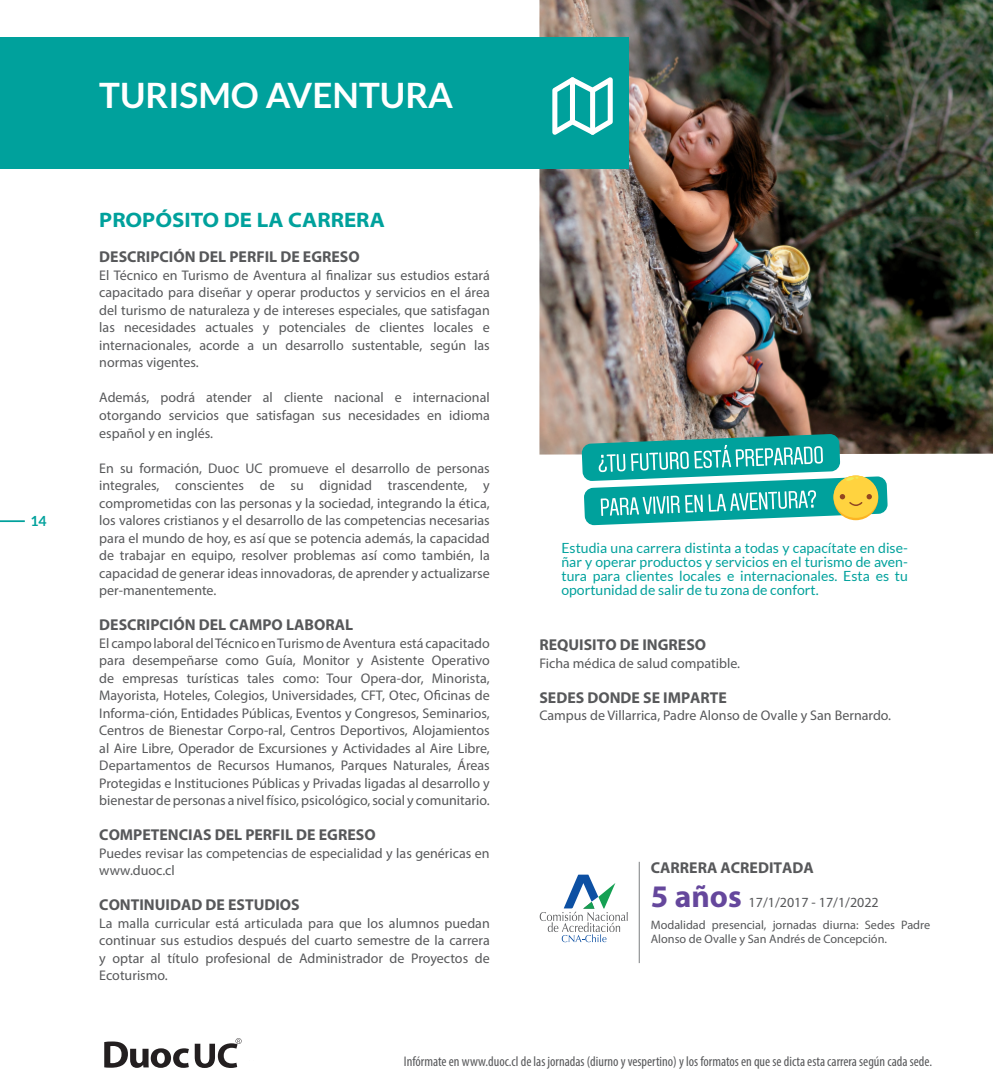
<style>
.page{position:relative;width:993px;height:1092px;background:#fff}
.page>*{position:absolute;margin:0;border:0;box-sizing:border-box;transform-origin:0 0}
.t1{font:700 35px "Lato";color:#fff}
.t2{font:700 31.5px "Myriad Pro";color:#65479c}
.t3{font:700 semi-expanded 21px "Myriad Pro";color:#00a19c}
.t4{font:700 15.75px "Myriad Pro";color:#57585a}
.t5{font:14px/17.5px "Myriad Pro";color:#57585a;text-align:justify}
.t6{font:14px/14px "Lato";color:#00a19c;text-align:justify}
.t7{font:condensed 14px "Myriad Pro";color:#57585a}
.t8{font:700 14px "Lato";color:#00a19c}
.t9{font:12.25px/14px "Myriad Pro";color:#57585a}
</style>
<div class="page">
<svg style="left:104px;top:1041px;width:85px;height:26px"></svg>
<svg style="left:195px;top:1038px;width:46px;height:29px"></svg>
<hr style="left:0;top:520px;width:25px;height:2px;background:#00a19c">
<img style="left:539px;top:0;width:453px;height:454px">
<svg style="left:539px;top:874px;width:88px;height:68px"></svg>
<hr style="left:638px;top:861px;width:1px;height:102px;background:#7c7e81">
<div style="left:0;top:37px;width:628px;height:131px;background:#00a19c"></div>
<svg style="left:552px;top:77px;width:60px;height:58px"></svg>
<div style="left:569px;top:77px;width:6px;height:47px;background:#fff;border-radius:3px"></div>
<div style="left:590px;top:88px;width:5px;height:47px;background:#fff;border-radius:3px"></div>
<svg style="left:581px;top:434px;width:306px;height:91px"></svg>
<p class="t8" style="left:31px;top:512px;width:18px">14</p>
<p class="t1" style="left:99px;top:75px;width:355px">TURISMO AVENTURA</p>
<p class="t3" style="left:99px;top:208px;width:287px">PROPÓSITO DE LA CARRERA</p>
<p class="t4" style="left:99px;top:247px;width:262px">DESCRIPCIÓN DEL PERFIL DE EGRESO</p>
<p class="t5" style="left:99px;top:266px;width:392px">El Técnico en Turismo de Aventura al finalizar sus estudios estará capacitado para diseñar y operar productos y servicios en el área del turismo de naturaleza y de intereses especiales, que satisfagan las necesidades actuales y potenciales de clientes locales e internacionales, acorde a un desarrollo sustentable, según las normas vigentes.</p>
<p class="t5" style="left:99px;top:389px;width:392px">Además, podrá atender al cliente nacional e internacional otorgando servicios que satisfagan sus necesidades en idioma español y en inglés.</p>
<p class="t5" style="left:99px;top:459px;width:392px">En su formación, Duoc UC promueve el desarrollo de personas integrales, conscientes de su dignidad trascendente, y comprometidas con las personas y la sociedad, integrando la ética, los valores cristianos y el desarrollo de las competencias necesarias para el mundo de hoy, es así que se potencia además, la capacidad de trabajar en equipo, resolver problemas así como también, la capacidad de generar ideas innovadoras, de aprender y actualizarse per-manentemente.</p>
<p class="t4" style="left:99px;top:614px;width:255px">DESCRIPCIÓN DEL CAMPO LABORAL</p>
<p class="t5" style="left:99px;top:634px;width:392px">El campo laboral del Técnico en Turismo de Aventura está capacitado para desempeñarse como Guía, Monitor y Asistente Operativo de empresas turísticas tales como: Tour Opera-dor, Minorista, Mayorista, Hoteles, Colegios, Universidades, CFT, Otec, Oficinas de Informa-ción, Entidades Públicas, Eventos y Congresos, Seminarios, Centros de Bienestar Corpo-ral, Centros Deportivos, Alojamientos al Aire Libre, Operador de Excursiones y Actividades al Aire Libre, Departamentos de Recursos Humanos, Parques Naturales, Áreas Protegidas e Instituciones Públicas y Privadas ligadas al desarrollo y bienestar de personas a nivel físico, psicológico, social y comunitario.</p>
<p class="t4" style="left:99px;top:824px;width:278px">COMPETENCIAS DEL PERFIL DE EGRESO</p>
<p class="t5" style="left:99px;top:844px;width:392px">Puedes revisar las competencias de especialidad y las genéricas en www.duoc.cl</p>
<p class="t4" style="left:99px;top:894px;width:202px">CONTINUIDAD DE ESTUDIOS</p>
<p class="t5" style="left:99px;top:914px;width:392px">La malla curricular está articulada para que los alumnos puedan continuar sus estudios después del cuarto semestre de la carrera y optar al título profesional de Administrador de Proyectos de Ecoturismo.</p>
<p class="t6" style="left:561px;top:541px;width:348px">Estudia una carrera distinta a todas y capacítate en dise&shy;ñar y operar productos y servicios en el turismo de aven&shy;tura para clientes locales e internacionales. Esta es tu oportunidad de salir de tu zona de confort.</p>
<p class="t4" style="left:539px;top:634px;width:168px">REQUISITO DE INGRESO</p>
<p class="t5" style="left:539px;top:654px;width:202px">Ficha médica de salud compatible.</p>
<p class="t4" style="left:539px;top:687px;width:189px">SEDES DONDE SE IMPARTE</p>
<p class="t5" style="left:539px;top:706px;width:353px">Campus de Villarrica, Padre Alonso de Ovalle y San Bernardo.</p>
<p class="t4" style="left:650px;top:857px;width:164px">CARRERA ACREDITADA</p>
<p class="t5" style="left:748px;top:892px;width:131px">17/1/2017 - 17/1/2022</p>
<p class="t9" style="left:650px;top:917px;width:281px">Modalidad presencial, jornadas diurna: Sedes Padre<br>Alonso de Ovalle y San Andrés de Concepción.</p>
<p class="t2" style="left:650px;top:875px;width:92px">5 años</p>
<p class="t7" style="left:404px;top:1052px;width:529px">Infórmate en www.duoc.cl de las jornadas (diurno y vespertino) y los formatos en que se dicta esta carrera según cada sede.</p>
</div>
